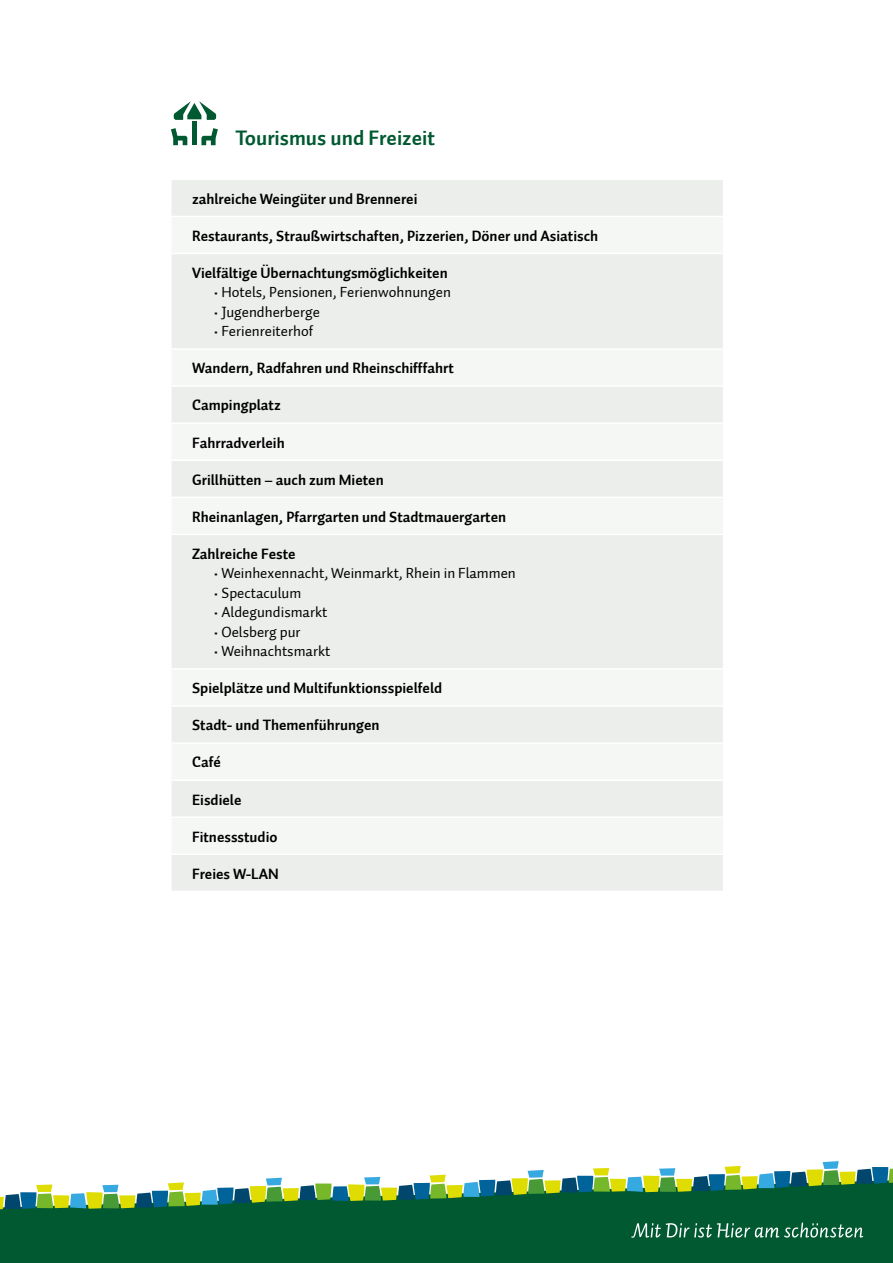
<style>
.page{position:relative;width:893px;height:1263px;background:#fff}
.page>*{position:absolute;margin:0;border:0;box-sizing:border-box;transform-origin:0 0}
.t1{font:700 21px "Auto 2";color:#005930}
.t2{font:700 15px "Auto 2";color:#000}
.t3{font:15px "Auto 2";color:#000}
</style>
<div class="page">
<div style="left:0;top:1210px;width:893px;height:53px;background:#005930"></div>
<svg style="left:0;top:1161px;width:893px;height:49px"></svg>
<svg style="left:631px;top:1222px;width:232px;height:16px;background:#387d5d"></svg>
<div style="left:172px;top:180px;width:551px;height:710px;background:#ebeeea"></div>
<svg style="left:172px;top:217px;width:551px;height:636px;fill:#ebeeea"></svg>
<hr style="left:170px;top:216px;width:554px;height:1px;background:#fff">
<hr style="left:170px;top:253px;width:554px;height:1px;background:#fff">
<hr style="left:170px;top:348px;width:554px;height:2px;background:#fff">
<hr style="left:170px;top:385px;width:554px;height:2px;background:#fff">
<hr style="left:170px;top:422px;width:554px;height:2px;background:#fff">
<hr style="left:170px;top:459px;width:554px;height:2px;background:#fff">
<hr style="left:170px;top:496px;width:554px;height:2px;background:#fff">
<hr style="left:170px;top:534px;width:554px;height:1px;background:#fff">
<hr style="left:170px;top:668px;width:554px;height:2px;background:#fff">
<hr style="left:170px;top:705px;width:554px;height:2px;background:#fff">
<hr style="left:170px;top:742px;width:554px;height:2px;background:#fff">
<hr style="left:170px;top:779px;width:554px;height:2px;background:#fff">
<hr style="left:170px;top:816px;width:554px;height:2px;background:#fff">
<hr style="left:170px;top:853px;width:554px;height:2px;background:#fff">
<svg style="left:174px;top:101px;width:42px;height:19px"></svg>
<div style="left:192px;top:122px;width:5px;height:23px;background:#005930"></div>
<svg style="left:201px;top:128px;width:17px;height:17px"></svg>
<svg style="left:171px;top:128px;width:16px;height:17px"></svg>
<h1 class="t1" style="left:235px;top:124px;width:201px">Tourismus und Freizeit</h1>
<p class="t2" style="left:192px;top:189px;width:227px">zahlreiche Weingüter und Brennerei</p>
<p class="t2" style="left:192px;top:226px;width:408px">Restaurants, Straußwirtschaften, Pizzerien, Döner und Asiatisch</p>
<p class="t2" style="left:192px;top:263px;width:257px">Vielfältige Übernachtungsmöglichkeiten</p>
<p class="t3" style="left:213px;top:283px;width:239px">• Hotels, Pensionen, Ferienwohnungen</p>
<p class="t3" style="left:213px;top:302px;width:108px">• Jugendherberge</p>
<p class="t3" style="left:213px;top:322px;width:101px">• Ferienreiterhof</p>
<p class="t2" style="left:192px;top:358px;width:263px">Wandern, Radfahren und Rheinschifffahrt</p>
<p class="t2" style="left:192px;top:396px;width:90px">Campingplatz</p>
<p class="t2" style="left:192px;top:433px;width:94px">Fahrradverleih</p>
<p class="t2" style="left:192px;top:470px;width:193px">Grillhütten – auch zum Mieten</p>
<p class="t2" style="left:192px;top:507px;width:316px">Rheinanlagen, Pfarrgarten und Stadtmauergarten</p>
<p class="t2" style="left:192px;top:544px;width:105px">Zahlreiche Feste</p>
<p class="t3" style="left:213px;top:564px;width:304px">• Weinhexennacht, Weinmarkt, Rhein in Flammen</p>
<p class="t3" style="left:213px;top:583px;width:89px">• Spectaculum</p>
<p class="t3" style="left:213px;top:603px;width:116px">• Aldegundismarkt</p>
<p class="t3" style="left:213px;top:622px;width:89px">• Oelsberg pur</p>
<p class="t3" style="left:213px;top:642px;width:119px">• Weihnachtsmarkt</p>
<p class="t2" style="left:192px;top:678px;width:252px">Spielplätze und Multifunktionsspielfeld</p>
<p class="t2" style="left:192px;top:715px;width:189px">Stadt- und Themenführungen</p>
<p class="t2" style="left:192px;top:753px;width:30px">Café</p>
<p class="t2" style="left:192px;top:790px;width:51px">Eisdiele</p>
<p class="t2" style="left:192px;top:827px;width:87px">Fitnessstudio</p>
<p class="t2" style="left:192px;top:864px;width:88px">Freies W-LAN</p>
</div>
